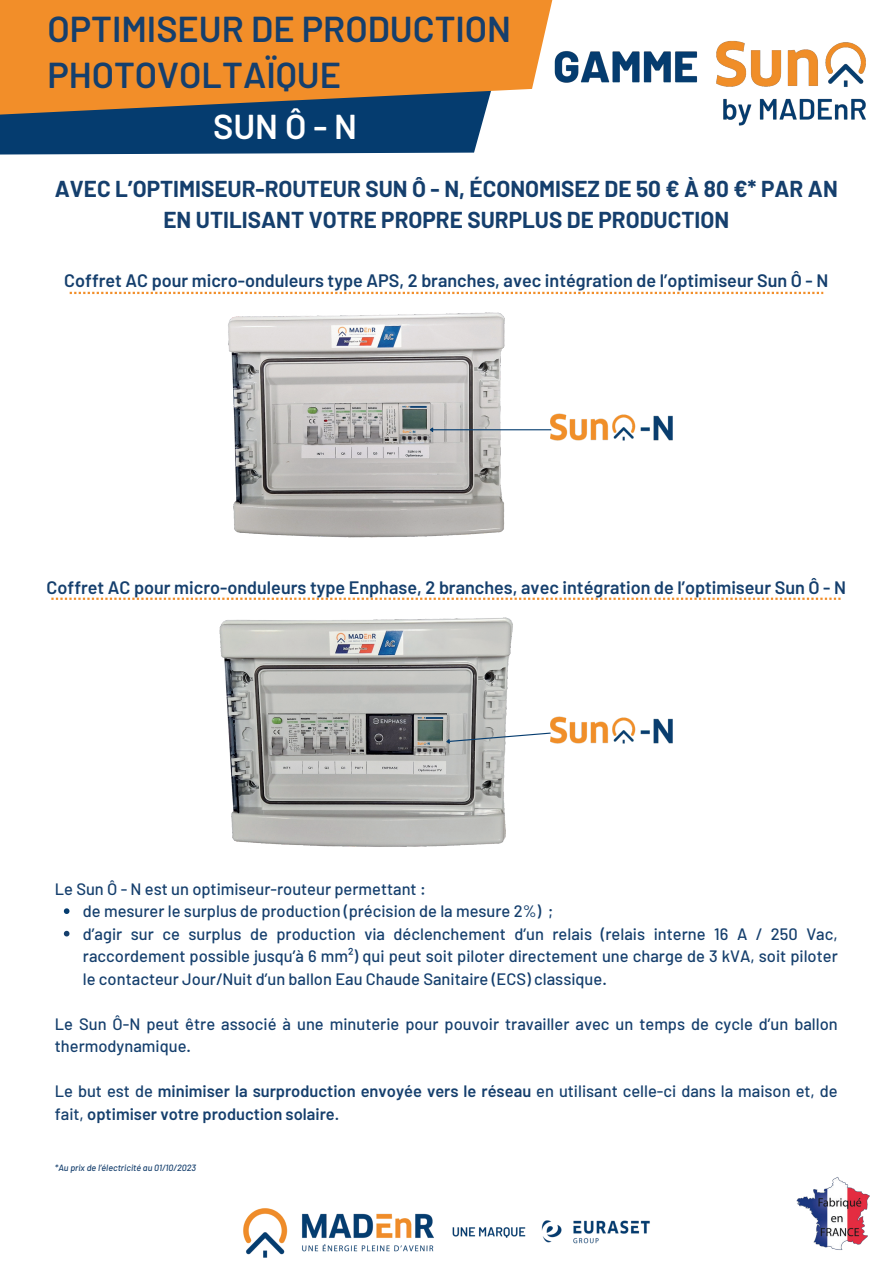
<style>
.page{position:relative;width:893px;height:1264px;background:#fff}
.page>*{position:absolute;margin:0;border:0;box-sizing:border-box;transform-origin:0 0}
.t1{font:600 36px/46px "Barlow";color:#153f6d}
.t2{font:600 34.5px "Barlow";color:#fff}
.t3{font:700 22.5px/31.5px "Barlow";color:#153f6d;text-align:center}
.t4{font:600 18px "Barlow";color:#153f6d}
.t5{font:500 16.5px/22.5px "Barlow";color:#153f6d}
.t6{font:600 16.5px/22.5px "Barlow";color:#153f6d}
.t7{font:italic 500 9px "Barlow";color:#153f6d}
.s1{font-weight:500}
</style>
<div class="page">
<svg style="left:0;top:133px;width:480px;height:22px;background:#164979"></svg>
<svg style="left:0;top:0;width:553px;height:133px;background:#c38240"></svg>
<img style="left:243px;top:1208px;width:407px;height:50px">
<img style="left:550px;top:413px;width:123px;height:28px">
<img style="left:796px;top:1177px;width:73px;height:73px">
<svg style="left:70px;top:292px;width:753px;height:2px"></svg>
<svg style="left:51px;top:597px;width:789px;height:3px"></svg>
<img style="left:228px;top:312px;width:290px;height:226px">
<img style="left:219px;top:617px;width:294px;height:230px">
<img style="left:547px;top:32px;width:319px;height:99px">
<img style="left:550px;top:716px;width:123px;height:28px">
<hr style="left:433px;top:429px;width:118px;height:1px;background:#053c6f">
<svg style="left:428px;top:426px;width:6px;height:8px"></svg>
<svg style="left:445px;top:732px;width:106px;height:13px"></svg>
<svg style="left:64px;top:908px;width:5px;height:6px"></svg>
<svg style="left:64px;top:930px;width:5px;height:6px"></svg>
<h1 class="t1" style="left:47px;top:6px;width:465px">OPTIMISEUR DE PRODUCTION<br>PHOTOVOLTAÏQUE</h1>
<h2 class="t2" style="left:213px;top:105px;width:146px">SUN Ô - N</h2>
<h3 class="t3" style="left:55px;top:172px;width:784px">AVEC L’OPTIMISEUR-ROUTEUR SUN Ô - N, ÉCONOMISEZ DE 50 € À 80 €* PAR AN<br>EN UTILISANT VOTRE PROPRE SURPLUS DE PRODUCTION</h3>
<p class="t4" style="left:64px;top:269px;width:765px">Coffret AC pour micro-onduleurs type APS, 2 branches, avec intégration de l’optimiseur Sun Ô - N</p>
<p class="t4" style="left:47px;top:576px;width:800px">Coffret AC pour micro-onduleurs type Enphase, 2 branches, avec intégration de l’optimiseur Sun Ô - N</p>
<p class="t5" style="left:55px;top:877px;width:372px">Le Sun Ô - N est un optimiseur-routeur permettant :</p>
<p class="t5" style="left:83px;top:899px;width:756px">de mesurer le surplus de production (précision de la mesure 2%) ;<br>d’agir sur ce surplus de production via déclenchement d’un relais (relais interne 16 A / 250 Vac, raccordement possible jusqu’à 6 mm²) qui peut soit piloter directement une charge de 3 kVA, soit piloter le contacteur Jour/Nuit d’un ballon Eau Chaude Sanitaire (ECS) classique.</p>
<p class="t5" style="left:55px;top:1012px;width:784px">Le Sun Ô-N peut être associé à une minuterie pour pouvoir travailler avec un temps de cycle d’un ballon thermodynamique.</p>
<p class="t6" style="left:55px;top:1079px;width:784px"><span class="s1">Le but est de</span> minimiser la surproduction envoyée vers le réseau <span class="s1">en utilisant celle-ci dans la maison et, de fait,</span> optimiser votre production solaire<span class="s1">.</span></p>
<p class="t7" style="left:55px;top:1161px;width:143px">*Au prix de l’électricité au 01/10/2023</p>
</div>
